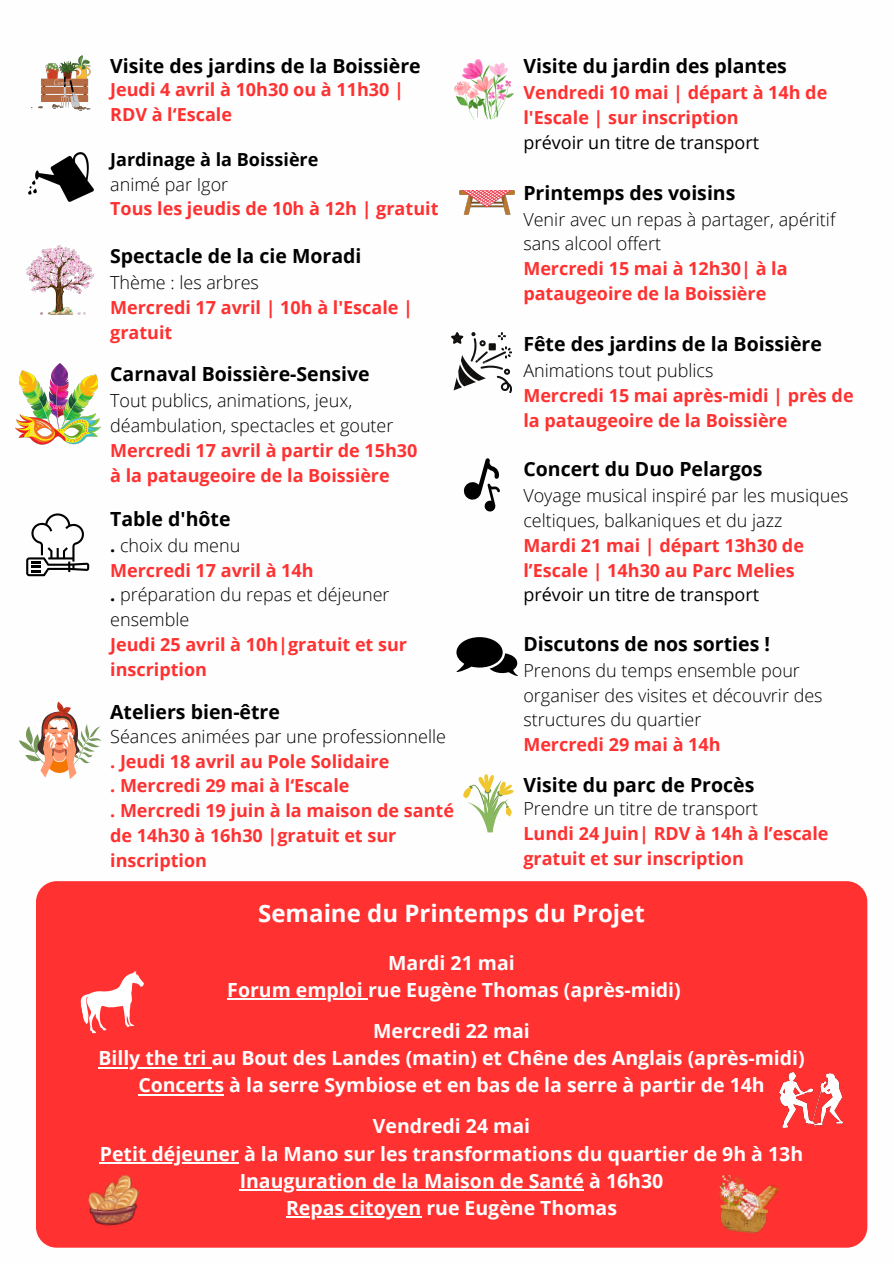
<style>
.page{position:relative;width:894px;height:1264px;background:#fff}
.page>*{position:absolute;margin:0;border:0;box-sizing:border-box;transform-origin:0 0}
.t1{font:700 24px "Open Sans";color:#fff}
.t2{font:700 19.5px/41.1px "Open Sans";color:#fff;text-align:center}
.t3{font:700 19.5px "Open Sans";color:#000}
.t4{font:700 18px/24.8px "Open Sans";color:#ff3131}
.t5{font:300 18px/24.8px "Open Sans";color:#000}
.t6{font:18px "Open Sans";color:#000}
.t7{font:700 18px "Open Sans";color:#000}
.s1{font-weight:700}
</style>
<div class="page">
<svg style="left:456px;top:637px;width:62px;height:39px"></svg>
<svg style="left:26px;top:513px;width:63px;height:63px"></svg>
<div style="left:36px;top:881px;width:830px;height:366px;background:#ff3131;border-radius:21px"></div>
<img style="left:451px;top:333px;width:60px;height:59px">
<img style="left:16px;top:364px;width:84px;height:81px">
<svg style="left:463px;top:458px;width:37px;height:54px"></svg>
<img style="left:26px;top:245px;width:68px;height:70px">
<img style="left:29px;top:152px;width:65px;height:50px">
<img style="left:32px;top:55px;width:59px;height:55px">
<img style="left:454px;top:59px;width:59px;height:61px">
<img style="left:459px;top:190px;width:55px;height:24px">
<hr style="left:227px;top:998px;width:141px;height:2px;background:#fff">
<hr style="left:98px;top:1066px;width:114px;height:2px;background:#fff">
<hr style="left:138px;top:1093px;width:86px;height:2px;background:#fff">
<hr style="left:100px;top:1162px;width:139px;height:1px;background:#fff">
<hr style="left:240px;top:1189px;width:344px;height:2px;background:#fff">
<hr style="left:286px;top:1216px;width:135px;height:2px;background:#fff">
<svg style="left:80px;top:971px;width:64px;height:63px"></svg>
<img style="left:779px;top:1072px;width:63px;height:55px">
<img style="left:718px;top:1175px;width:62px;height:59px">
<img style="left:88px;top:1175px;width:51px;height:51px">
<svg style="left:463px;top:774px;width:51px;height:58px"></svg>
<svg style="left:19px;top:701px;width:82px;height:78px"></svg>
<p class="t3" style="left:110px;top:52px;width:312px">Visite des jardins de la Boissière</p>
<p class="t4" style="left:110px;top:77px;width:295px">Jeudi 4 avril à 10h30 ou à 11h30 |<br>RDV à l‘Escale</p>
<p class="t7" style="left:110px;top:147px;width:210px">Jardinage à la Boissière</p>
<p class="t5" style="left:110px;top:171px;width:119px">animé par Igor</p>
<p class="t4" style="left:110px;top:196px;width:330px">Tous les jeudis de 10h à 12h | gratuit</p>
<p class="t3" style="left:110px;top:242px;width:253px">Spectacle de la cie Moradi</p>
<p class="t5" style="left:110px;top:270px;width:150px">Thème : les arbres</p>
<p class="t4" style="left:110px;top:295px;width:304px">Mercredi 17 avril | 10h à l'Escale | gratuit</p>
<p class="t3" style="left:110px;top:360px;width:261px">Carnaval Boissière-Sensive</p>
<p class="t5" style="left:110px;top:388px;width:285px">Tout publics, animations, jeux, déambulation, spectacles et gouter</p>
<p class="t4" style="left:110px;top:437px;width:309px">Mercredi 17 avril à partir de 15h30 à la pataugeoire de la Boissière</p>
<p class="t3" style="left:110px;top:505px;width:122px">Table d'hôte</p>
<p class="t5" style="left:110px;top:532px;width:132px"><span class="s1">.</span> choix du menu</p>
<p class="t4" style="left:110px;top:557px;width:205px">Mercredi 17 avril à 14h</p>
<p class="t5" style="left:110px;top:582px;width:281px"><span class="s1">.</span> préparation du repas et déjeuner ensemble</p>
<p class="t4" style="left:110px;top:631px;width:298px">Jeudi 25 avril à 10h|gratuit et sur inscription</p>
<p class="t3" style="left:110px;top:698px;width:171px">Ateliers bien-être</p>
<p class="t5" style="left:110px;top:723px;width:337px">Séances animées par une professionnelle</p>
<p class="t4" style="left:110px;top:748px;width:280px">. Jeudi 18 avril au Pole Solidaire</p>
<p class="t4" style="left:110px;top:773px;width:241px">. Mercredi 29 mai à l‘Escale</p>
<p class="t4" style="left:110px;top:797px;width:345px">. Mercredi 19 juin à la maison de santé</p>
<p class="t4" style="left:110px;top:822px;width:287px">de 14h30 à 16h30 |gratuit et sur inscription</p>
<p class="t3" style="left:523px;top:52px;width:265px">Visite du jardin des plantes</p>
<p class="t4" style="left:523px;top:80px;width:305px">Vendredi 10 mai | départ à 14h de l'Escale | sur inscription</p>
<p class="t6" style="left:523px;top:129px;width:237px">prévoir un titre de transport</p>
<p class="t3" style="left:523px;top:179px;width:213px">Printemps des voisins</p>
<p class="t5" style="left:523px;top:206px;width:313px">Venir avec un repas à partager, apéritif sans alcool offert</p>
<p class="t4" style="left:523px;top:256px;width:266px">Mercredi 15 mai à 12h30| à la pataugeoire de la Boissière</p>
<p class="t3" style="left:523px;top:330px;width:300px">Fête des jardins de la Boissière</p>
<p class="t5" style="left:523px;top:358px;width:192px">Animations tout publics</p>
<p class="t4" style="left:523px;top:382px;width:331px">Mercredi 15 mai après-midi | près de la pataugeoire de la Boissière</p>
<p class="t3" style="left:523px;top:455px;width:240px">Concert du Duo Pelargos</p>
<p class="t5" style="left:523px;top:483px;width:326px">Voyage musical inspiré par les musiques celtiques, balkaniques et du jazz</p>
<h1 class="t4" style="left:523px;top:532px;width:282px">Mardi 21 mai | départ 13h30 de l’Escale | 14h30 au Parc Melies</h1>
<h2 class="t6" style="left:523px;top:582px;width:237px">prévoir un titre de transport</h2>
<p class="t3" style="left:523px;top:630px;width:248px">Discutons de nos sorties !</p>
<p class="t5" style="left:523px;top:657px;width:300px">Prenons du temps ensemble pour organiser des visites et découvrir des structures du quartier</p>
<p class="t4" style="left:523px;top:731px;width:199px">Mercredi 29 mai à 14h</p>
<h2 class="t3" style="left:523px;top:770px;width:232px">Visite du parc de Procès</h2>
<h2 class="t5" style="left:523px;top:795px;width:236px">Prendre un titre de transport</h2>
<p class="t4" style="left:523px;top:820px;width:306px">Lundi 24 Juin| RDV à 14h à l’escale gratuit et sur inscription</p>
<p class="t1" style="left:258px;top:895px;width:388px">Semaine du Printemps du Projet</p>
<p class="t2" style="left:388px;top:941px;width:128px">Mardi 21 mai</p>
<p class="t2" style="left:227px;top:968px;width:455px">Forum emploi rue Eugène Thomas (après-midi)<br>Mercredi 22 mai</p>
<p class="t2" style="left:98px;top:1043px;width:707px;line-height:27.2px">Billy the tri au Bout des Landes (matin) et Chêne des Anglais (après-midi)<br>Concerts à la serre Symbiose et en bas de la serre à partir de 14h</p>
<p class="t2" style="left:373px;top:1105px;width:159px">Vendredi 24 mai</p>
<p class="t2" style="left:100px;top:1132px;width:704px">Petit déjeuner à la Mano sur les transformations du quartier de 9h à 13h</p>
<p class="t2" style="left:240px;top:1159px;width:425px">Inauguration de la Maison de Santé à 16h30</p>
<p class="t2" style="left:286px;top:1186px;width:332px">Repas citoyen rue Eugène Thomas</p>
</div>
